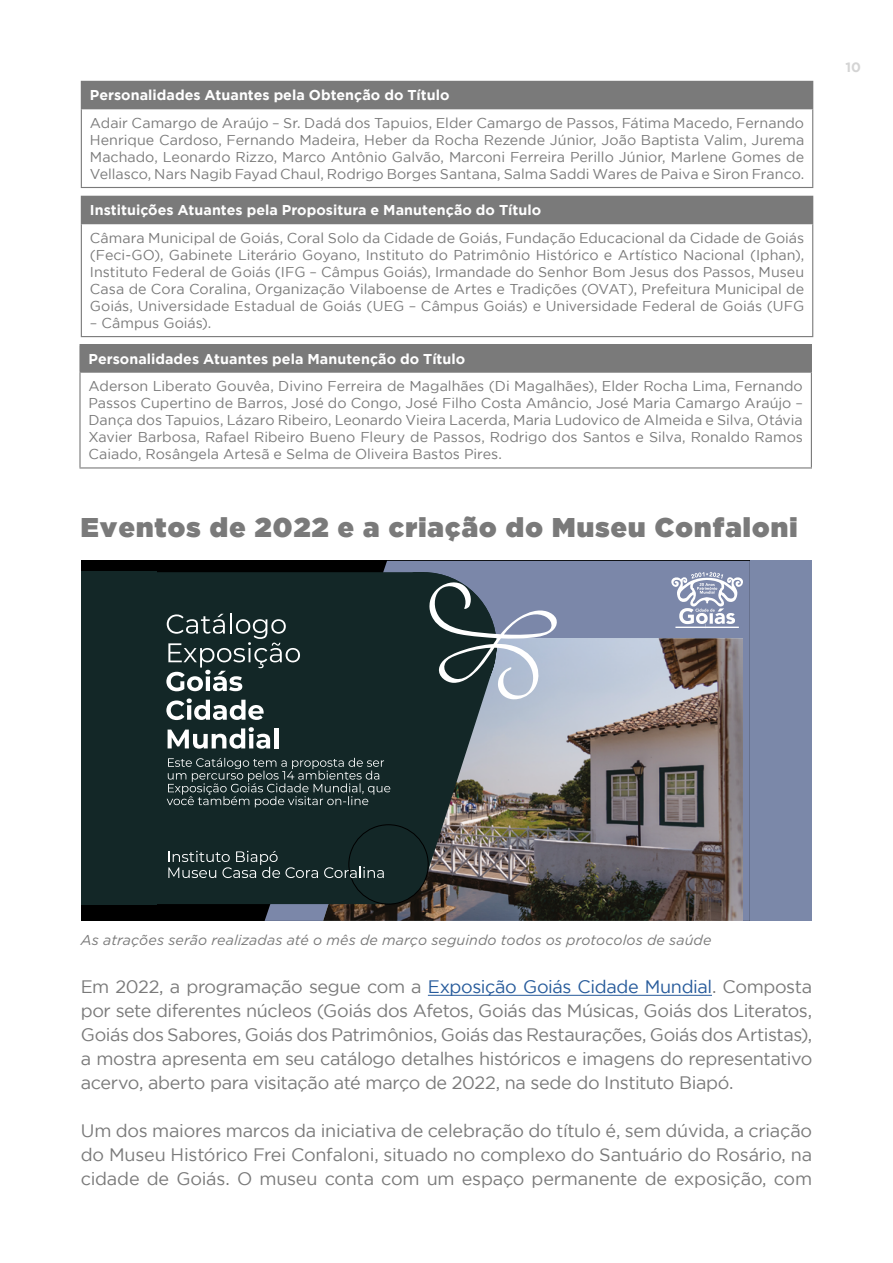
<style>
.page{position:relative;width:893px;height:1263px;background:#fff}
.page>*{position:absolute;margin:0;border:0;box-sizing:border-box;transform-origin:0 0}
.t1{font:27px "Gotham Ultra";letter-spacing:.045em;color:#7a7a7a}
.t2{font:18px/24px "Gotham";letter-spacing:-.02em;color:#7a7a7a;text-align:justify}
.t3{font:14.25px/17.1px "Gotham";color:#7a7a7a;text-align:justify}
.t4{font:700 14.25px "Gotham";color:#fff}
.t5{font:italic 14.25px "Gotham";letter-spacing:.005em;color:#7a7a7a}
.t6{font:700 13.5px "Gotham";color:#d4d4d4}
.s1{color:#275b9b}
</style>
<div class="page">
<hr style="left:428px;top:995px;width:284px;height:1px;background:#275b9b">
<div style="left:81px;top:81px;width:732px;height:28px;background:#7a7a7a"></div>
<hr style="left:81px;top:109px;width:1px;height:78px;background:#7a7a7a">
<hr style="left:812px;top:109px;width:1px;height:78px;background:#7a7a7a">
<hr style="left:81px;top:187px;width:732px;height:1px;background:#7a7a7a">
<div style="left:81px;top:196px;width:732px;height:28px;background:#7a7a7a"></div>
<hr style="left:81px;top:224px;width:1px;height:112px;background:#7a7a7a">
<hr style="left:812px;top:224px;width:1px;height:112px;background:#7a7a7a">
<hr style="left:81px;top:336px;width:732px;height:1px;background:#7a7a7a">
<div style="left:80px;top:345px;width:731px;height:27px;background:#7a7a7a"></div>
<hr style="left:79px;top:344px;width:733px;height:1px;background:#7a7a7a">
<hr style="left:79px;top:345px;width:2px;height:27px;background:#7a7a7a">
<svg style="left:811px;top:345px;width:1px;height:27px"></svg>
<hr style="left:79px;top:372px;width:733px;height:1px;background:#7a7a7a">
<hr style="left:79px;top:373px;width:2px;height:94px;background:#7a7a7a">
<hr style="left:811px;top:373px;width:1px;height:94px;background:#7a7a7a">
<hr style="left:79px;top:467px;width:733px;height:1px;background:#7a7a7a">
<div style="left:81px;top:561px;width:98px;height:360px;background:#000"></div>
<div style="left:81px;top:571px;width:98px;height:333px;background:#132727"></div>
<div style="left:714px;top:561px;width:98px;height:360px;background:#7b88a9"></div>
<svg style="left:265px;top:561px;width:485px;height:360px;fill:#7b87a9"></svg>
<img style="left:323px;top:638px;width:420px;height:283px">
<svg style="left:166px;top:572px;width:334px;height:332px;background:#283737"></svg>
<div style="left:350px;top:572px;width:147px;height:147px;background:#132727;border-radius:50%"></div>
<hr style="left:230px;top:613px;width:2px;height:20px;background:#fff">
<svg style="left:166px;top:614px;width:134px;height:77px"></svg>
<svg style="left:166px;top:698px;width:98px;height:22px"></svg>
<svg style="left:168px;top:727px;width:102px;height:22px"></svg>
<hr style="left:274px;top:728px;width:4px;height:20px;background:#fff">
<div style="left:349px;top:825px;width:79px;height:79px;background:#132727;border-radius:50%"></div>
<svg style="left:167px;top:758px;width:223px;height:49px;background:#354646"></svg>
<svg style="left:168px;top:851px;width:150px;height:27px;background:#384949"></svg>
<svg style="left:324px;top:867px;width:60px;height:11px"></svg>
<svg style="left:671px;top:572px;width:72px;height:56px"></svg>
<svg style="left:429px;top:580px;width:129px;height:120px"></svg>
<p class="t4" style="left:90px;top:87px;width:361px">Personalidades Atuantes pela Obtenção do Título</p>
<p class="t3" style="left:90px;top:114px;width:716px">Adair Camargo de Araújo – Sr. Dadá dos Tapuios, Elder Camargo de Passos, Fátima Macedo, Fernando Henrique Cardoso, Fernando Madeira, Heber da Rocha Rezende Júnior, João Baptista Valim, Jurema Machado, Leonardo Rizzo, Marco Antônio Galvão, Marconi Ferreira Perillo Júnior, Marlene Gomes de Vellasco, Nars Nagib Fayad Chaul, Rodrigo Borges Santana, Salma Saddi Wares de Paiva e Siron Franco.</p>
<p class="t4" style="left:90px;top:202px;width:453px">Instituições Atuantes pela Propositura e Manutenção do Título</p>
<p class="t3" style="left:90px;top:229px;width:716px">Câmara Municipal de Goiás, Coral Solo da Cidade de Goiás, Fundação Educacional da Cidade de Goiás (Feci-GO), Gabinete Literário Goyano, Instituto do Patrimônio Histórico e Artístico Nacional (Iphan), Instituto Federal de Goiás (IFG – Câmpus Goiás), Irmandade do Senhor Bom Jesus dos Passos, Museu Casa de Cora Coralina, Organização Vilaboense de Artes e Tradições (OVAT), Prefeitura Municipal de Goiás, Universidade Estadual de Goiás (UEG – Câmpus Goiás) e Universidade Federal de Goiás (UFG</p>
<p class="t3" style="left:90px;top:314px;width:123px">– Câmpus Goiás).</p>
<p class="t4" style="left:89px;top:350px;width:378px">Personalidades Atuantes pela Manutenção do Título</p>
<p class="t3" style="left:89px;top:377px;width:716px">Aderson Liberato Gouvêa, Divino Ferreira de Magalhães (Di Magalhães), Elder Rocha Lima, Fernando Passos Cupertino de Barros, José do Congo, José Filho Costa Amâncio, José Maria Camargo Araújo – Dança dos Tapuios, Lázaro Ribeiro, Leonardo Vieira Lacerda, Maria Ludovico de Almeida e Silva, Otávia Xavier Barbosa, Rafael Ribeiro Bueno Fleury de Passos, Rodrigo dos Santos e Silva, Ronaldo Ramos Caiado, Rosângela Artesã e Selma de Oliveira Bastos Pires.</p>
<h1 class="t1" style="left:81px;top:512px;width:718px">Eventos de 2022 e a criação do Museu Confaloni</h1>
<p class="t6" style="left:845px;top:59px;width:17px">10</p>
<p class="t5" style="left:81px;top:932px;width:632px">As atrações serão realizadas até o mês de março seguindo todos os protocolos de saúde</p>
<p class="t2" style="left:81px;top:974px;width:733px">Em 2022, a programação segue com a <span class="s1">Exposição Goiás Cidade Mundial</span>. Composta por sete diferentes núcleos (Goiás dos Afetos, Goiás das Músicas, Goiás dos Literatos, Goiás dos Sabores, Goiás dos Patrimônios, Goiás das Restaurações, Goiás dos Artistas), a mostra apresenta em seu catálogo detalhes históricos e imagens do representativo acervo, aberto para visitação até março de 2022, na sede do Instituto Biapó.</p>
<p class="t2" style="left:81px;top:1118px;width:733px">Um dos maiores marcos da iniciativa de celebração do título é, sem dúvida, a criação do Museu Histórico Frei Confaloni, situado no complexo do Santuário do Rosário, na cidade de Goiás. O museu conta com um espaço permanente de exposição, com</p>
</div>
